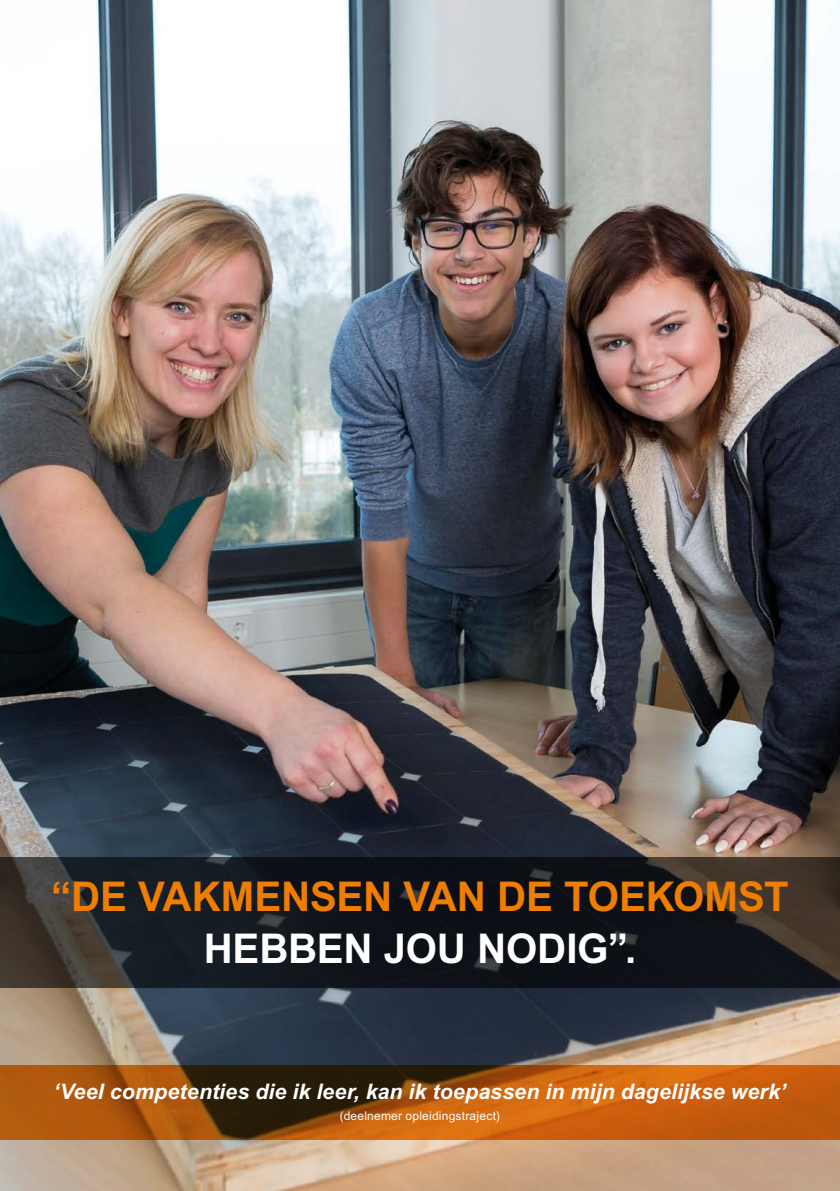
<style>
.page{position:relative;width:840px;height:1191px;background:#fff}
.page>*{position:absolute;margin:0;border:0;box-sizing:border-box;transform-origin:0 0}
.t1{font:700 41px "Arial MT Std";letter-spacing:-.005em;color:#ef7d00}
.t2{font:700 41px "Arial MT Std";letter-spacing:-.005em;color:#fff}
.t3{font:italic 700 21.4px "Arial MT Std";letter-spacing:.005em;color:#fff}
.t4{font:12px "Arial MT Std";letter-spacing:.02em;color:#fff}
</style>
<div class="page">
<img style="left:0;top:0;width:839px;height:1191px">
<svg style="left:0;top:857px;width:839px;height:130px;background:#1b1c20"></svg>
<svg style="left:0;top:1065px;width:839px;height:75px;background:#a1500c"></svg>
<h1 class="t1" style="left:51px;top:872px;width:738px">“DE VAKMENSEN VAN DE TOEKOMST</h1>
<h1 class="t2" style="left:203px;top:924px;width:434px">HEBBEN JOU NODIG”.</h1>
<p class="t3" style="left:54px;top:1079px;width:733px">‘Veel competenties die ik leer, kan ik toepassen in mijn dagelijkse werk’</p>
<p class="t4" style="left:340px;top:1109px;width:161px">(deelnemer opleidingstraject)</p>
</div>
